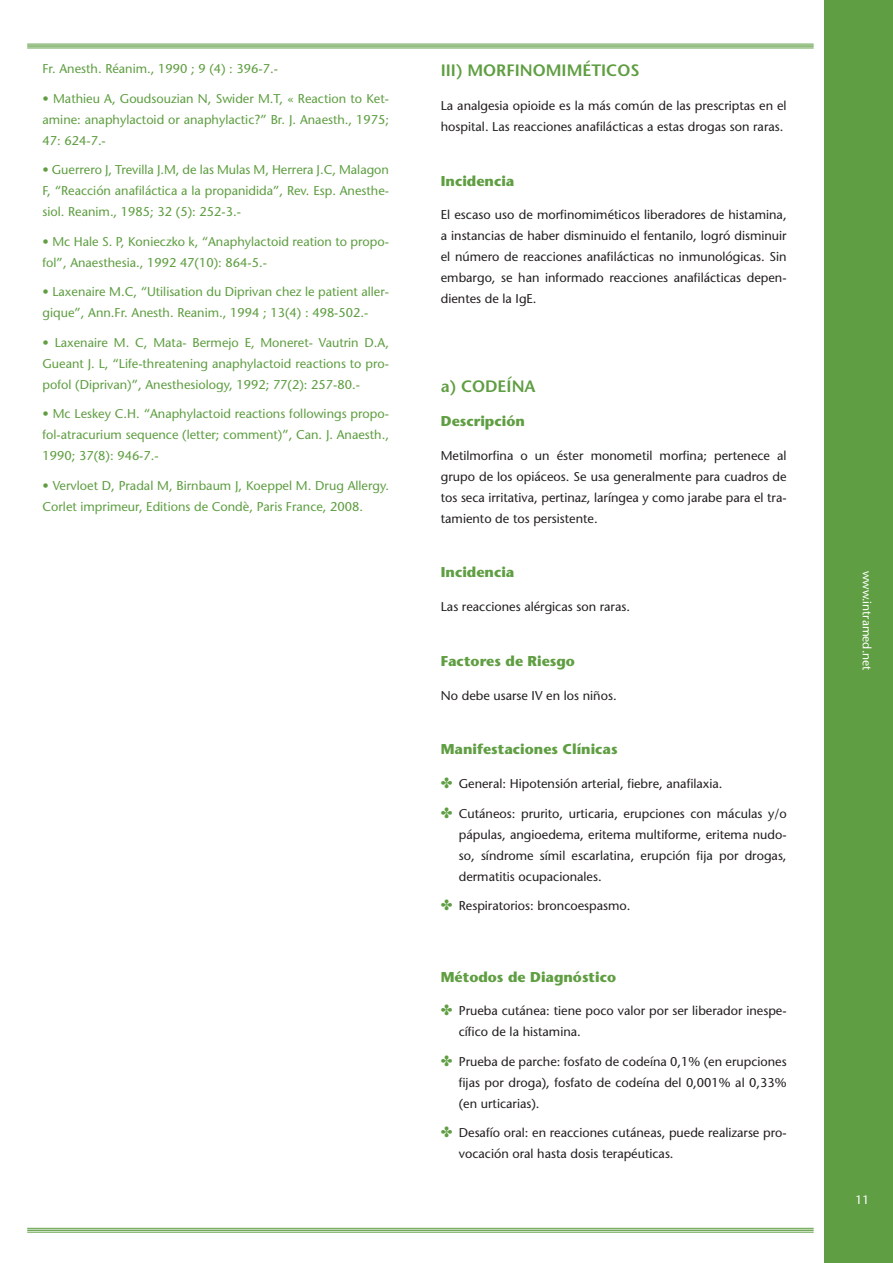
<style>
.page{position:relative;width:893px;height:1263px;background:#fff}
.page>*{position:absolute;margin:0;border:0;box-sizing:border-box;transform-origin:0 0}
.t1{font:600 16.5px "Stone Sans";color:#5f9e42}
.t2{font:700 14.25px "Stone Sans";color:#5f9e42}
.t3{font:12.75px/21px "Stone Sans";color:#231f20;text-align:justify}
.t4{font:12.75px/21px "Stone Sans";color:#5f9e42;text-align:justify}
.t5{font:12px "Stone Sans";color:#fff}
</style>
<div class="page">
<div style="left:825px;top:0;width:68px;height:1263px;background:#5f9e42"></div>
<hr style="left:27px;top:44px;width:787px;height:1px;background:#5e9e42">
<hr style="left:27px;top:45px;width:787px;height:2px;background:#5e9e42">
<hr style="left:27px;top:48px;width:787px;height:1px;background:#5e9e42">
<hr style="left:27px;top:1228px;width:787px;height:1px;background:#5e9e42">
<hr style="left:27px;top:1229px;width:787px;height:2px;background:#5e9e42">
<hr style="left:27px;top:1232px;width:787px;height:1px;background:#5e9e42">
<p class="t4" style="left:43px;top:58px;width:237px">Fr. Anesth. Réanim., 1990 ; 9 (4) : 396-7.-</p>
<p class="t4" style="left:43px;top:88px;width:348px">• Mathieu A, Goudsouzian N, Swider M.T, « Reaction to Ket&shy;amine: anaphylactoid or anaphylactic?” Br. J. Anaesth., 1975; 47: 624-7.-</p>
<p class="t4" style="left:43px;top:159px;width:348px">• Guerrero J, Trevilla J.M, de las Mulas M, Herrera J.C, Malagon F, “Reacción anafiláctica a la propanidida”, Rev. Esp. Anesthe&shy;siol. Reanim., 1985; 32 (5): 252-3.-</p>
<p class="t4" style="left:43px;top:231px;width:348px">• Mc Hale S. P, Konieczko k, “Anaphylactoid reation to propo&shy;fol”, Anaesthesia., 1992 47(10): 864-5.-</p>
<p class="t4" style="left:43px;top:281px;width:348px">• Laxenaire M.C, “Utilisation du Diprivan chez le patient aller&shy;gique”, Ann.Fr. Anesth. Reanim., 1994 ; 13(4) : 498-502.-</p>
<p class="t4" style="left:43px;top:332px;width:348px">• Laxenaire M. C, Mata- Bermejo E, Moneret- Vautrin D.A, Gueant J. L, “Life-threatening anaphylactoid reactions to pro&shy;pofol (Diprivan)”, Anesthesiology, 1992; 77(2): 257-80.-</p>
<p class="t4" style="left:43px;top:403px;width:348px">• Mc Leskey C.H. “Anaphylactoid reactions followings propo&shy;fol-atracurium sequence (letter; comment)”, Can. J. Anaesth., 1990; 37(8): 946-7.-</p>
<p class="t4" style="left:43px;top:475px;width:348px">• Vervloet D, Pradal M, Birnbaum J, Koeppel M. Drug Allergy.<br>Corlet imprimeur, Editions de Condè, Paris France, 2008.</p>
<p class="t1" style="left:441px;top:60px;width:200px">III) MORFINOMIMÉTICOS</p>
<p class="t3" style="left:441px;top:95px;width:347px">La analgesia opioide es la más común de las prescriptas en el hospital. Las reacciones anafilácticas a estas drogas son raras.</p>
<p class="t2" style="left:441px;top:172px;width:75px">Incidencia</p>
<p class="t3" style="left:441px;top:205px;width:347px">El escaso uso de morfinomiméticos liberadores de histamina, a instancias de haber disminuido el fentanilo, logró disminuir el número de reacciones anafilácticas no inmunológicas. Sin embargo, se han informado reacciones anafilácticas depen&shy;dientes de la IgE.</p>
<p class="t1" style="left:441px;top:376px;width:96px">a) CODEÍNA</p>
<p class="t2" style="left:441px;top:412px;width:86px">Descripción</p>
<p class="t3" style="left:441px;top:445px;width:347px">Metilmorfina o un éster monometil morfina; pertenece al grupo de los opiáceos. Se usa generalmente para cuadros de tos seca irritativa, pertinaz, laríngea y como jarabe para el tra&shy;tamiento de tos persistente.</p>
<p class="t2" style="left:441px;top:564px;width:75px">Incidencia</p>
<p class="t3" style="left:441px;top:596px;width:191px">Las reacciones alérgicas son raras.</p>
<p class="t2" style="left:441px;top:652px;width:136px">Factores de Riesgo</p>
<p class="t3" style="left:441px;top:685px;width:177px">No debe usarse IV en los niños.</p>
<p class="t2" style="left:441px;top:741px;width:178px">Manifestaciones Clínicas</p>
<p class="t3" style="left:459px;top:773px;width:265px">General: Hipotensión arterial, fiebre, anafilaxia.</p>
<p class="t3" style="left:459px;top:803px;width:329px">Cutáneos: prurito, urticaria, erupciones con máculas y/o pápulas, angioedema, eritema multiforme, eritema nudo&shy;so, síndrome símil escarlatina, erupción fija por drogas, dermatitis ocupacionales.</p>
<p class="t3" style="left:459px;top:895px;width:173px">Respiratorios: broncoespasmo.</p>
<p class="t2" style="left:441px;top:968px;width:177px">Métodos de Diagnóstico</p>
<p class="t3" style="left:459px;top:1000px;width:329px">Prueba cutánea: tiene poco valor por ser liberador inespe&shy;cífico de la histamina.</p>
<p class="t3" style="left:459px;top:1051px;width:329px">Prueba de parche: fosfato de codeína 0,1% (en erupciones fijas por droga), fosfato de codeína del 0,001% al 0,33% (en urticarias).</p>
<p class="t3" style="left:459px;top:1122px;width:329px">Desafío oral: en reacciones cutáneas, puede realizarse pro&shy;vocación oral hasta dosis terapéuticas.</p>
<p class="t5" style="left:874px;top:571px;width:101px;rotate:90deg">www.intramed.net</p>
<p class="t5" style="left:856px;top:1192px;width:15px">11</p>
</div>
